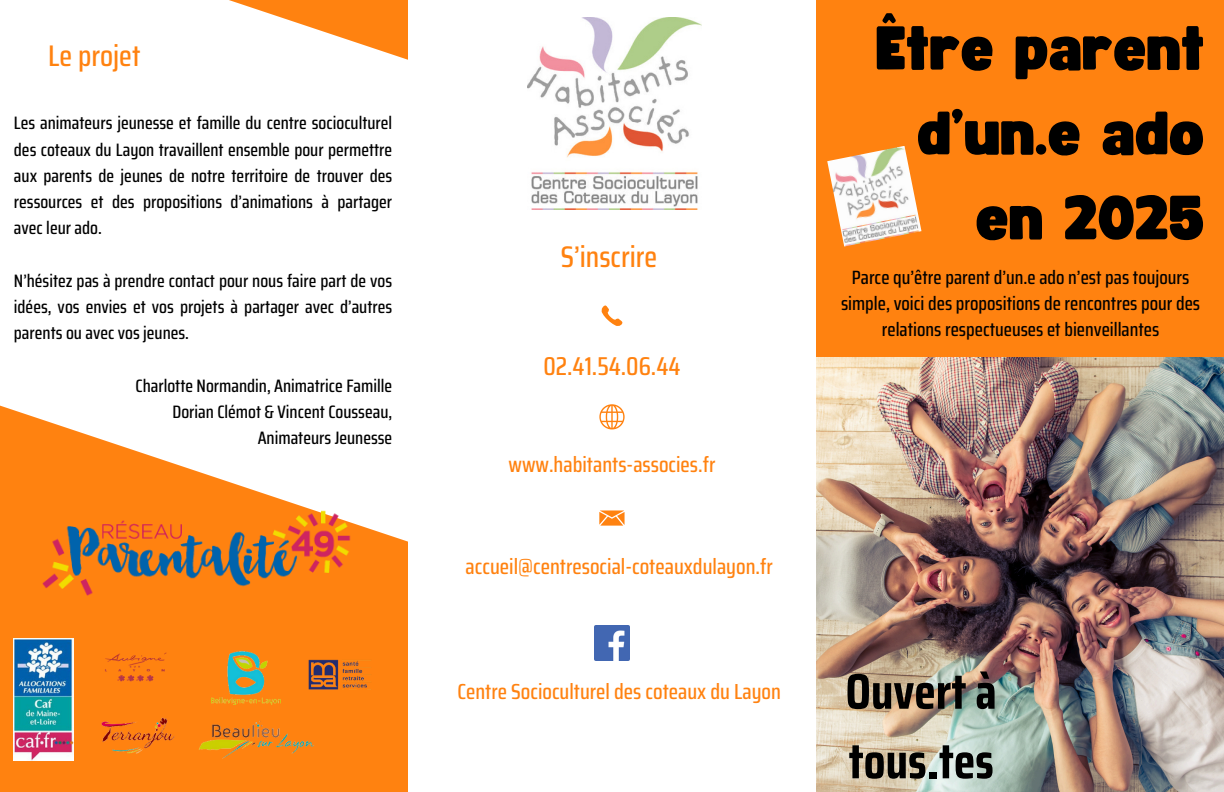
<style>
.page{position:relative;width:1224px;height:792px;background:#ff8210}
.page>*{position:absolute;margin:0;border:0;box-sizing:border-box;transform-origin:0 0}
.t1{font:60.8px/84.8px "Funtastic";color:#000;text-align:right}
.t2{font:700 50.1px/69.6px "Saira Condensed";color:#000}
.t3{font:500 29.8px "Saira Condensed";color:#ff8210}
.t4{font:500 25.8px "Saira Condensed";color:#ff8210}
.t5{font:500 21.8px "Saira Condensed";color:#ff8210}
.t6{font:500 19.2px/26.2px "Saira Condensed";color:#000;text-align:center}
.t7{font:500 18px/26.2px "Saira Condensed";color:#000;text-align:justify}
</style>
<div class="page">
<img style="left:816px;top:358px;width:408px;height:434px">
<div style="left:408px;top:0;width:408px;height:792px;background:#fff"></div>
<svg style="left:601px;top:305px;width:22px;height:21px"></svg>
<svg style="left:599px;top:404px;width:26px;height:26px"></svg>
<svg style="left:599px;top:510px;width:26px;height:16px"></svg>
<svg style="left:0;top:0;width:408px;height:542px;background:#fff2e6"></svg>
<div style="left:33px;top:40px;width:150px;height:39px;background:#fff"></div>
<img style="left:527px;top:17px;width:174px;height:192px">
<img style="left:827px;top:146px;width:94px;height:101px">
<img style="left:41px;top:509px;width:311px;height:87px">
<img style="left:14px;top:638px;width:60px;height:123px">
<img style="left:105px;top:652px;width:62px;height:30px">
<img style="left:211px;top:651px;width:69px;height:53px">
<img style="left:101px;top:717px;width:74px;height:37px">
<img style="left:199px;top:720px;width:115px;height:39px">
<img style="left:308px;top:659px;width:63px;height:31px">
<img style="left:595px;top:626px;width:34px;height:34px">
<p class="t3" style="left:48px;top:33px;width:94px">Le projet</p>
<h3 class="t7" style="left:14px;top:110px;width:380px">Les animateurs jeunesse et famille du centre socioculturel des coteaux du Layon travaillent ensemble pour permettre aux parents de jeunes de notre territoire de trouver des ressources et des propositions d’animations à partager avec leur ado.</h3>
<p class="t7" style="left:14px;top:267px;width:380px">N’hésitez pas à prendre contact pour nous faire part de vos idées, vos envies et vos projets à partager avec d’autres parents ou avec vos jeunes.</p>
<h4 class="t7" style="left:136px;top:372px;width:258px">Charlotte Normandin, Animatrice Famille</h4>
<p class="t7" style="left:172px;top:399px;width:221px">Dorian Clémot &amp; Vincent Cousseau,</p>
<h5 class="t7" style="left:258px;top:425px;width:136px">Animateurs Jeunesse</h5>
<p class="t3" style="left:561px;top:233px;width:98px">S’inscrire</p>
<p class="t4" style="left:543px;top:345px;width:139px">02.41.54.06.44</p>
<p class="t5" style="left:508px;top:448px;width:209px">www.habitants-associes.fr</p>
<p class="t5" style="left:466px;top:549px;width:309px">accueil@centresocial-coteauxdulayon.fr</p>
<p class="t1" style="left:877px;top:9px;width:330px">Être parent d’un.e ado en 2025</p>
<p class="t6" style="left:841px;top:264px;width:361px">Parce qu’être parent d’un.e ado n’est pas toujours simple, voici des propositions de rencontres pour des relations respectueuses et bienveillantes</p>
<p class="t5" style="left:457px;top:674px;width:325px">Centre Socioculturel des coteaux du Layon</p>
<h5 class="t2" style="left:846px;top:656px;width:153px">Ouvert à tous.tes</h5>
</div>
